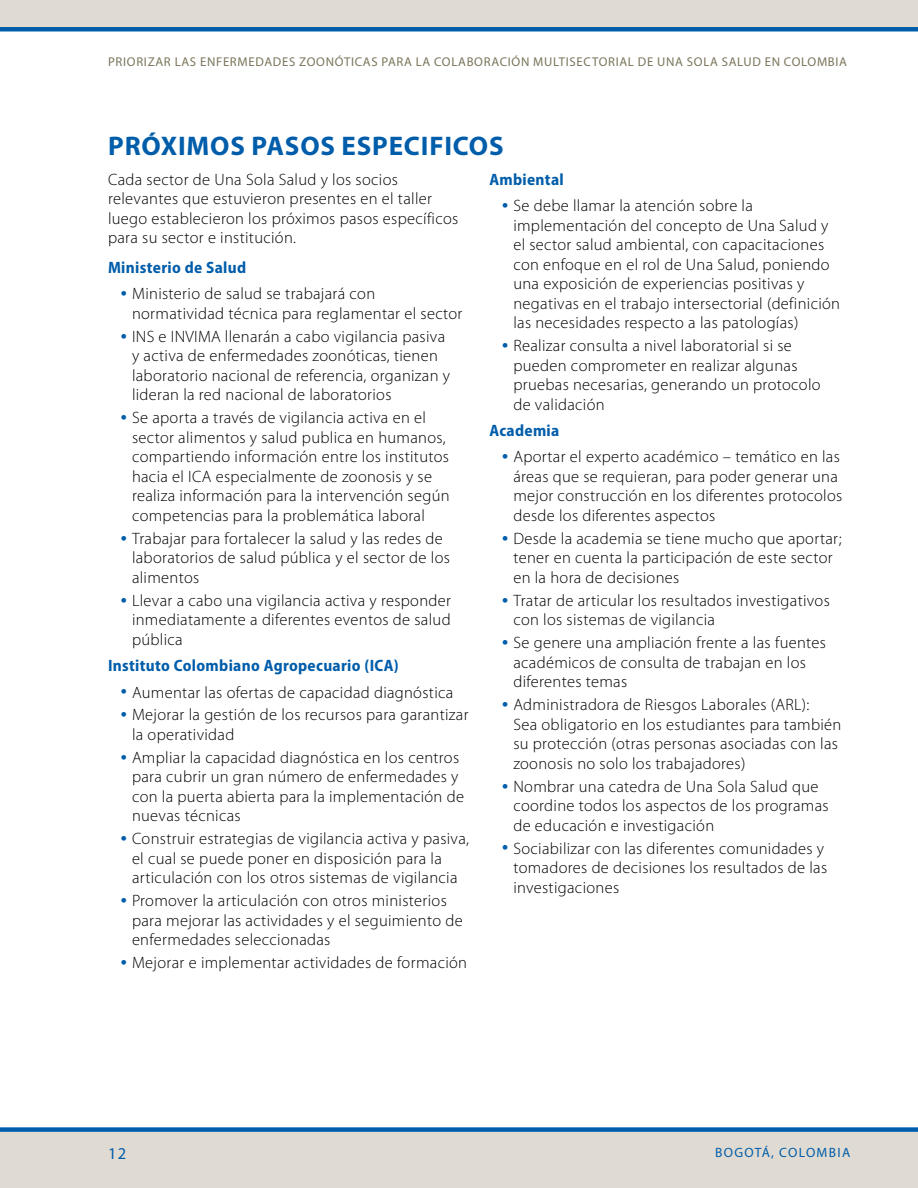
<style>
.page{position:relative;width:918px;height:1188px;background:#fff}
.page>*{position:absolute;margin:0;border:0;box-sizing:border-box;transform-origin:0 0}
.t1{font:700 27px "Myriad Pro";letter-spacing:.03em;color:#005daa}
.Body_Text{font:300 16.5px/19.5px "Myriad Pro";letter-spacing:.02em;color:#000}
.Body_Text_Special_1{font:700 semi-condensed 16.5px "Myriad Pro";letter-spacing:.02em;color:#005daa}
.t2{font:16.5px "Myriad Pro";color:#005daa}
.t3{font:13.5px "Myriad Pro";letter-spacing:.1em;color:#005daa}
.t4{font:12.75px "Myriad Pro";letter-spacing:.055em;color:#7b755b}
.s1{font-weight:700;font-size:18px;color:#005daa}
</style>
<div class="page">
<div style="left:0;top:1132px;width:918px;height:56px;background:#e0dbd2"></div>
<div style="left:0;top:0;width:918px;height:27px;background:#e0dbd2"></div>
<div style="left:0;top:1127px;width:918px;height:5px;background:#005daa"></div>
<div style="left:0;top:27px;width:918px;height:5px;background:#005daa"></div>
<p class="t4" style="left:108px;top:55px;width:740px">PRIORIZAR LAS ENFERMEDADES ZOONÓTICAS PARA LA COLABORACIÓN MULTISECTORIAL DE UNA SOLA SALUD EN COLOMBIA</p>
<h2 class="t1" style="left:108px;top:131px;width:397px">PRÓXIMOS PASOS ESPECIFICOS</h2>
<p class="Body_Text" style="left:108px;top:170px;width:352px">Cada sector de Una Sola Salud y los socios relevantes que estuvieron presentes en el taller luego establecieron los próximos pasos específicos para su sector e institución.</p>
<p class="Body_Text_Special_1" style="left:108px;top:258px;width:140px">Ministerio de Salud</p>
<p class="Body_Text" style="left:132px;top:284px;width:332px;text-indent:-11px"><span class="s1">•</span> Ministerio de salud se trabajará con normatividad técnica para reglamentar el sector</p>
<p class="Body_Text" style="left:132px;top:327px;width:320px;text-indent:-11px"><span class="s1">•</span> INS e INVIMA llenarán a cabo vigilancia pasiva y activa de enfermedades zoonóticas, tienen laboratorio nacional de referencia, organizan y lideran la red nacional de laboratorios</p>
<p class="Body_Text" style="left:132px;top:408px;width:319px;text-indent:-11px"><span class="s1">•</span> Se aporta a través de vigilancia activa en el sector alimentos y salud publica en humanos, compartiendo información entre los institutos hacia el ICA especialmente de zoonosis y se realiza información para la intervención según competencias para la problemática laboral</p>
<p class="Body_Text" style="left:132px;top:529px;width:319px;text-indent:-11px"><span class="s1">•</span> Trabajar para fortalecer la salud y las redes de laboratorios de salud pública y el sector de los alimentos</p>
<p class="Body_Text" style="left:132px;top:591px;width:321px;text-align:justify;text-indent:-11px"><span class="s1">•</span> Llevar a cabo una vigilancia activa y responder inmediatamente a diferentes eventos de salud pública</p>
<p class="Body_Text_Special_1" style="left:108px;top:657px;width:292px">Instituto Colombiano Agropecuario (ICA)</p>
<p class="Body_Text" style="left:121px;top:683px;width:334px"><span class="s1">•</span> Aumentar las ofertas de capacidad diagnóstica</p>
<p class="Body_Text" style="left:132px;top:705px;width:338px;text-indent:-11px"><span class="s1">•</span> Mejorar la gestión de los recursos para garantizar la operatividad</p>
<p class="Body_Text" style="left:132px;top:748px;width:334px;text-indent:-11px"><span class="s1">•</span> Ampliar la capacidad diagnóstica en los centros para cubrir un gran número de enfermedades y con la puerta abierta para la implementación de nuevas técnicas</p>
<p class="Body_Text" style="left:132px;top:829px;width:339px;text-indent:-11px"><span class="s1">•</span> Construir estrategias de vigilancia activa y pasiva, el cual se puede poner en disposición para la articulación con los otros sistemas de vigilancia</p>
<p class="Body_Text" style="left:132px;top:891px;width:332px;text-indent:-11px"><span class="s1">•</span> Promover la articulación con otros ministerios para mejorar las actividades y el seguimiento de enfermedades seleccionadas</p>
<p class="Body_Text" style="left:121px;top:953px;width:348px"><span class="s1">•</span> Mejorar e implementar actividades de formación</p>
<p class="Body_Text_Special_1" style="left:489px;top:170px;width:76px">Ambiental</p>
<p class="Body_Text" style="left:513px;top:196px;width:328px;text-indent:-11px"><span class="s1">•</span> Se debe llamar la atención sobre la implementación del concepto de Una Salud y el sector salud ambiental, con capacitaciones con enfoque en el rol de Una Salud, poniendo una exposición de experiencias positivas y negativas en el trabajo intersectorial (definición las necesidades respecto a las patologías)</p>
<p class="Body_Text" style="left:513px;top:336px;width:309px;text-indent:-11px"><span class="s1">•</span> Realizar consulta a nivel laboratorial si se pueden comprometer en realizar algunas pruebas necesarias, generando un protocolo de validación</p>
<p class="Body_Text_Special_1" style="left:489px;top:421px;width:72px">Academia</p>
<p class="Body_Text" style="left:513px;top:447px;width:330px;text-indent:-11px"><span class="s1">•</span> Aportar el experto académico – temático en las áreas que se requieran, para poder generar una mejor construcción en los diferentes protocolos desde los diferentes aspectos</p>
<p class="Body_Text" style="left:513px;top:529px;width:330px;text-indent:-11px"><span class="s1">•</span> Desde la academia se tiene mucho que aportar; tener en cuenta la participación de este sector en la hora de decisiones</p>
<p class="Body_Text" style="left:513px;top:591px;width:318px;text-indent:-11px"><span class="s1">•</span> Tratar de articular los resultados investigativos con los sistemas de vigilancia</p>
<p class="Body_Text" style="left:513px;top:633px;width:314px;text-indent:-11px"><span class="s1">•</span> Se genere una ampliación frente a las fuentes académicos de consulta de trabajan en los diferentes temas</p>
<p class="Body_Text" style="left:513px;top:695px;width:330px;text-indent:-11px"><span class="s1">•</span> Administradora de Riesgos Laborales (ARL):<br>Sea obligatorio en los estudiantes para también su protección (otras personas asociadas con las zoonosis no solo los trabajadores)</p>
<p class="Body_Text" style="left:513px;top:777px;width:317px;text-indent:-11px"><span class="s1">•</span> Nombrar una catedra de Una Sola Salud que coordine todos los aspectos de los programas de educación e investigación</p>
<p class="Body_Text" style="left:513px;top:839px;width:315px;text-indent:-11px"><span class="s1">•</span> Sociabilizar con las diferentes comunidades y tomadores de decisiones los resultados de las investigaciones</p>
<p class="t2" style="left:108px;top:1144px;width:20px">12</p>
<p class="t3" style="left:715px;top:1145px;width:137px">BOGOTÁ, COLOMBIA</p>
</div>
